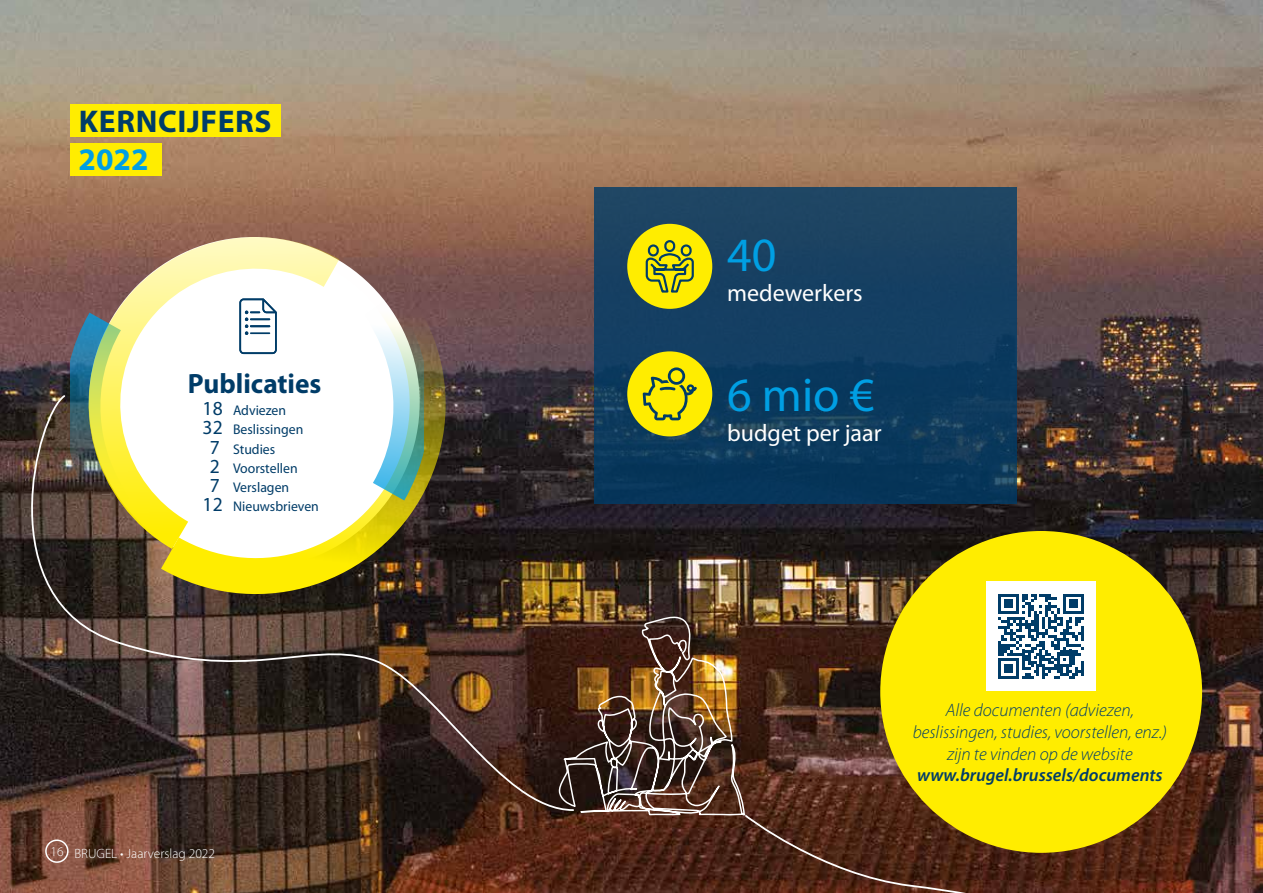
<style>
.page{position:relative;width:1263px;height:893px;background:#fff}
.page>*{position:absolute;margin:0;border:0;box-sizing:border-box;transform-origin:0 0}
.t1{font:48px "Myriad Pro";color:#009fe3}
.t2{font:700 31.5px "Myriad Pro";letter-spacing:.02em;color:#003c68}
.t3{font:700 31.5px "Myriad Pro";color:#009fe3}
.t4{font:700 28.05px "Myriad Pro";color:#003c68}
.t5{font:24px "Myriad Pro";color:#fff}
.t6{font:italic 300 18px/21.6px "Myriad Pro";color:#003c68;text-align:center}
.t7{font:italic 600 18px "Myriad Pro";color:#003c68}
.t8{font:14.1px "Myriad Pro";color:#003c68}
.t9{font:300 13.5px "Myriad Pro";color:#fff}
.s1{font-size:19.95px}
</style>
<div class="page">
<img style="left:0;top:0;width:1263px;height:893px">
<div style="left:594px;top:187px;width:422px;height:317px;background:linear-gradient(to bottom,#1f4565,#06365b)"></div>
<svg style="left:341px;top:238px;width:160px;height:156px;background:#765651"></svg>
<svg style="left:341px;top:284px;width:83px;height:110px"></svg>
<svg style="left:40px;top:231px;width:301px;height:163px"></svg>
<div style="left:70px;top:105px;width:211px;height:32px;background:#ffed00"></div>
<div style="left:70px;top:143px;width:92px;height:33px;background:#ffed00"></div>
<img style="left:0;top:394px;width:575px;height:418px">
<svg style="left:744px;top:814px;width:302px;height:79px;background:#4f2819"></svg>
<div style="left:627px;top:224px;width:85px;height:85px;background:#ffed00;border-radius:50%"></div>
<svg style="left:645px;top:240px;width:49px;height:53px"></svg>
<div style="left:627px;top:351px;width:85px;height:85px;background:#ffed00;border-radius:50%"></div>
<svg style="left:643px;top:367px;width:54px;height:53px"></svg>
<div style="left:880px;top:531px;width:322px;height:322px;background:#ffed00;border-radius:50%"></div>
<div style="left:986px;top:582px;width:109px;height:109px;background:#fff"></div>
<svg style="left:998px;top:594px;width:86px;height:85px"></svg>
<hr style="left:1081px;top:661px;width:3px;height:15px;background:#003c68">
<img style="left:558px;top:597px;width:188px;height:285px">
<div style="left:45px;top:839px;width:24px;height:24px;border:2px solid #fff;border-radius:50%"></div>
<h2 class="t2" style="left:79px;top:104px;width:194px">KERNCIJFERS</h2>
<h2 class="t3" style="left:79px;top:141px;width:71px">2022</h2>
<h3 class="t4" style="left:188px;top:368px;width:135px">Publicaties</h3>
<p class="t8" style="left:203px;top:403px;width:85px"><span class="s1">18</span> Adviezen</p>
<p class="t8" style="left:203px;top:422px;width:102px"><span class="s1">32</span> Beslissingen</p>
<p class="t8" style="left:210px;top:441px;width:67px"><span class="s1">7</span> Studies</p>
<p class="t8" style="left:210px;top:460px;width:89px"><span class="s1">2</span> Voorstellen</p>
<p class="t8" style="left:210px;top:480px;width:81px"><span class="s1">7</span> Verslagen</p>
<p class="t8" style="left:203px;top:499px;width:118px"><span class="s1">12</span> Nieuwsbrieven</p>
<p class="t9" style="left:51px;top:846px;width:166px">16 BRUGEL • Jaarverslag 2022</p>
<h1 class="t1" style="left:727px;top:229px;width:51px">40</h1>
<h3 class="t5" style="left:727px;top:280px;width:137px">medewerkers</h3>
<h1 class="t1" style="left:727px;top:368px;width:149px">6 mio €</h1>
<h3 class="t5" style="left:727px;top:420px;width:156px">budget per jaar</h3>
<p class="t6" style="left:913px;top:700px;width:256px">Alle documenten (adviezen, beslissingen, studies, voorstellen, enz.) zijn te vinden op de website</p>
<p class="t7" style="left:917px;top:765px;width:247px">www.brugel.brussels/documents</p>
</div>
